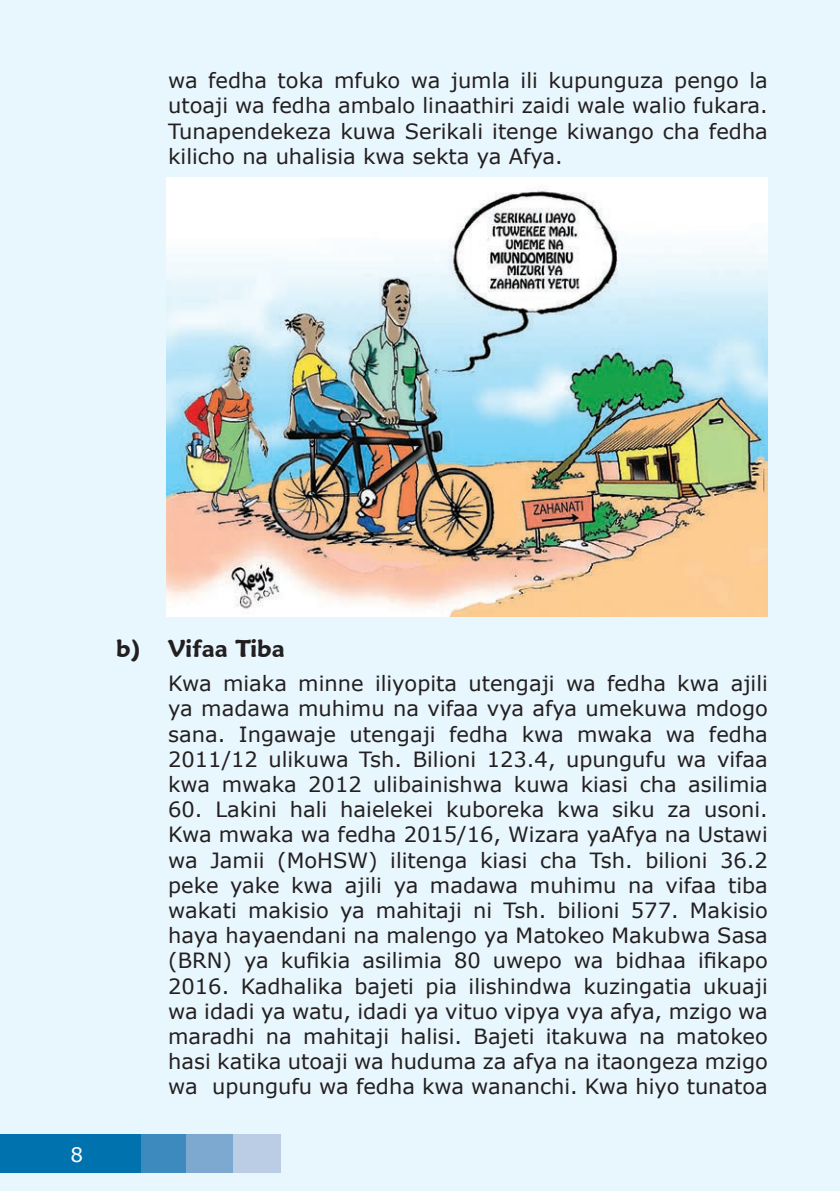
<style>
.page{position:relative;width:840px;height:1191px;background:#fff}
.page>*{position:absolute;margin:0;border:0;box-sizing:border-box;transform-origin:0 0}
.t1{font:600 24px "Maiandra GD";color:#231f20}
.t2{font:21px/25.2px "Verdana";color:#231f20;text-align:justify}
.t3{font:20px "Verdana";color:#fff}
</style>
<div class="page">
<div style="left:0;top:0;width:839px;height:1191px;background:#e8f6fd"></div>
<div style="left:0;top:1134px;width:142px;height:39px;background:#0073af"></div>
<div style="left:141px;top:1134px;width:46px;height:39px;background:#3d8abe"></div>
<div style="left:187px;top:1134px;width:47px;height:39px;background:#7da8d0"></div>
<div style="left:233px;top:1134px;width:47px;height:39px;background:#bacde5"></div>
<img style="left:167px;top:177px;width:600px;height:439px">
<p class="t2" style="left:168px;top:68px;width:601px">wa fedha toka mfuko wa jumla ili kupunguza pengo la utoaji wa fedha ambalo linaathiri zaidi wale walio fukara.<br>Tunapendekeza kuwa Serikali itenge kiwango cha fedha kilicho na uhalisia kwa sekta ya Afya.</p>
<p class="t3" style="left:71px;top:1140px;width:14px">8</p>
<p class="t1" style="left:116px;top:634px;width:170px">b) Vifaa Tiba</p>
<p class="t2" style="left:168px;top:670px;width:601px">Kwa miaka minne iliyopita utengaji wa fedha kwa ajili ya madawa muhimu na vifaa vya afya umekuwa mdogo sana. Ingawaje utengaji fedha kwa mwaka wa fedha 2011/12 ulikuwa Tsh. Bilioni 123.4, upungufu wa vifaa kwa mwaka 2012 ulibainishwa kuwa kiasi cha asilimia</p>
<p class="t2" style="left:168px;top:796px;width:601px">60. Lakini hali haielekei kuboreka kwa siku za usoni.<br>Kwa mwaka wa fedha 2015/16, Wizara yaAfya na Ustawi wa Jamii (MoHSW) ilitenga kiasi cha Tsh. bilioni 36.2 peke yake kwa ajili ya madawa muhimu na vifaa tiba wakati makisio ya mahitaji ni Tsh. bilioni 577. Makisio haya hayaendani na malengo ya Matokeo Makubwa Sasa (BRN) ya kufikia asilimia 80 uwepo wa bidhaa ifikapo 2016. Kadhalika bajeti pia ilishindwa kuzingatia ukuaji wa idadi ya watu, idadi ya vituo vipya vya afya, mzigo wa maradhi na mahitaji halisi. Bajeti itakuwa na matokeo hasi katika utoaji wa huduma za afya na itaongeza mzigo wa upungufu wa fedha kwa wananchi. Kwa hiyo tunatoa</p>
</div>
